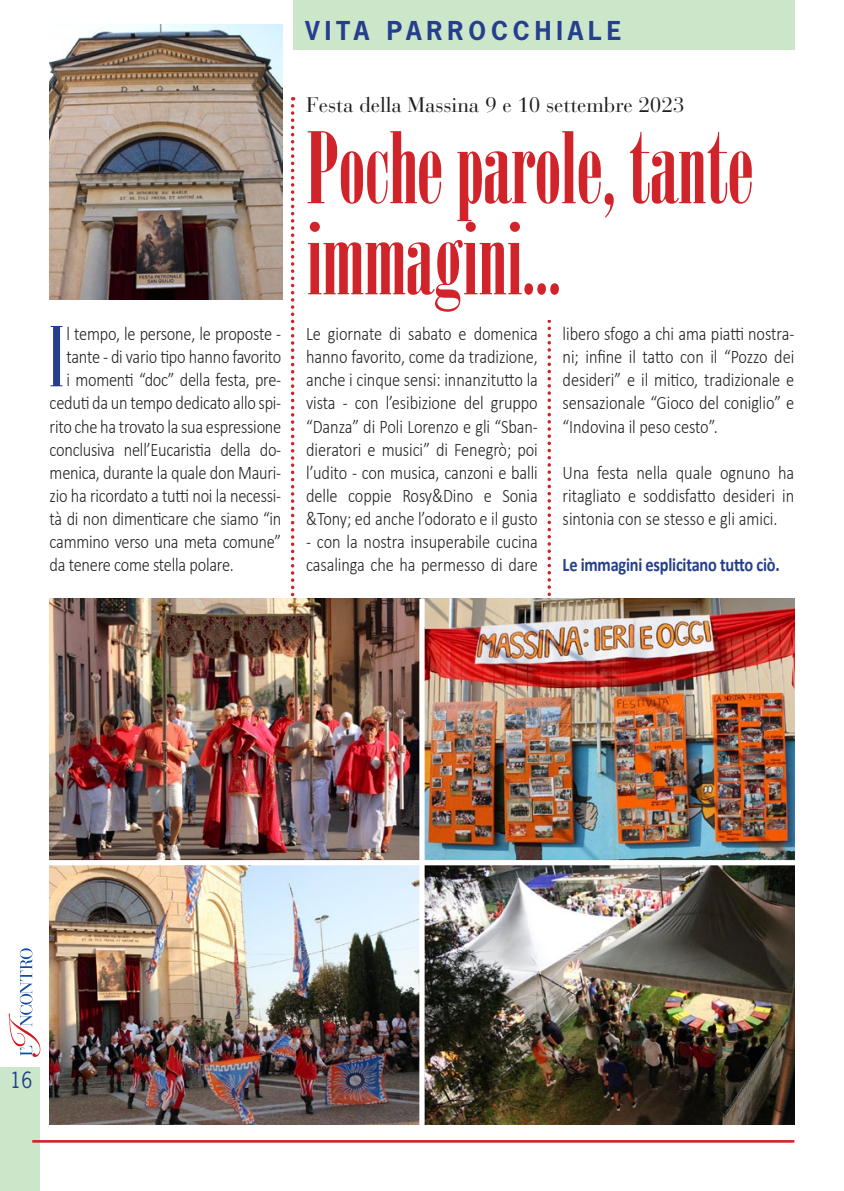
<style>
.page{position:relative;width:844px;height:1191px;background:#fff}
.page>*{position:absolute;margin:0;border:0;box-sizing:border-box;transform-origin:0 0}
.t1{font:98px/91px "Onyx MT Std";letter-spacing:-.005em;color:#d1232a}
.t2{font:82.08px "Onyx MT Std";color:#253f8e;scale:.85 1}
.t3{font:700 24.5px "News Gothic Std";letter-spacing:.2em;color:#253f8e}
.t4{font:21px "Bauer Bodoni Std";letter-spacing:-.005em;color:#231f20}
.t5{font:21px "News Gothic Std";color:#253f8e;scale:.9 1}
.t6{font:300 19.25px/23.1px "Calibri";letter-spacing:-.015em;color:#231f20;text-align:justify;scale:.85 1}
.t7{font:700 19.25px "Calibri";letter-spacing:-.015em;color:#253f8e;scale:.85 1}
</style>
<div class="page">
<svg style="left:9px;top:948px;width:31px;height:109px"></svg>
<div style="left:0;top:1067px;width:40px;height:124px;background:#cce6ca"></div>
<hr style="left:32px;top:1140px;width:762px;height:2px;background:#d1232a">
<svg style="left:547px;top:320px;width:4px;height:279px"></svg>
<svg style="left:291px;top:106px;width:3px;height:493px"></svg>
<div style="left:293px;top:0;width:501px;height:50px;background:#cce6ca"></div>
<img style="left:50px;top:599px;width:744px;height:525px">
<img style="left:49px;top:25px;width:233px;height:274px">
<div style="left:47px;top:860px;width:772px;height:5px;background:#fff"></div>
<div style="left:419px;top:599px;width:5px;height:535px;background:#fff"></div>
<h2 class="t2" style="left:50px;top:310px;width:17px">I</h2>
<p class="t6" style="left:66px;top:321px;width:254px">l tempo, le persone, le proposte -</p>
<p class="t6" style="left:66px;top:344px;width:254px">tante - di vario tipo hanno favorito</p>
<p class="t6" style="left:66px;top:367px;width:254px">i momenti “doc” della festa, pre-</p>
<p class="t6" style="left:50px;top:390px;width:274px">ceduti da un tempo dedicato allo spi-</p>
<p class="t6" style="left:50px;top:414px;width:274px">rito che ha trovato la sua espressione</p>
<p class="t6" style="left:50px;top:437px;width:274px">conclusiva nell’Eucaristia della do-</p>
<p class="t6" style="left:50px;top:460px;width:274px">menica, durante la quale don Mauri-</p>
<p class="t6" style="left:50px;top:483px;width:274px">zio ha ricordato a tutti noi la necessi-</p>
<p class="t6" style="left:50px;top:506px;width:274px">tà di non dimenticare che siamo “in</p>
<p class="t6" style="left:50px;top:529px;width:274px">cammino verso una meta comune”</p>
<p class="t6" style="left:50px;top:552px;width:218px">da tenere come stella polare.</p>
<p class="t3" style="left:305px;top:14px;width:317px">VITA PARROCCHIALE</p>
<p class="t4" style="left:306px;top:92px;width:380px">Festa della Massina 9 e 10 settembre 2023</p>
<h1 class="t1" style="left:306px;top:126px;width:448px">Poche parole, tante immagini...</h1>
<p class="t6" style="left:306px;top:321px;width:274px">Le giornate di sabato e domenica hanno favorito, come da tradizione, anche i cinque sensi: innanzitutto la vista - con l’esibizione del gruppo “Danza” di Poli Lorenzo e gli “Sban&shy;dieratori e musici” di Fenegrò; poi l’udito - con musica, canzoni e balli delle coppie Rosy&amp;Dino e Sonia &amp;Tony; ed anche l’odorato e il gusto</p>
<p class="t6" style="left:306px;top:529px;width:274px">- con la nostra insuperabile cucina casalinga che ha permesso di dare</p>
<p class="t6" style="left:562px;top:321px;width:274px">libero sfogo a chi ama piatti nostra&shy;ni; infine il tatto con il “Pozzo dei desideri” e il mitico, tradizionale e sensazionale “Gioco del coniglio” e “Indovina il peso cesto”.</p>
<p class="t6" style="left:562px;top:460px;width:274px">Una festa nella quale ognuno ha ritagliato e soddisfatto desideri in sintonia con se stesso e gli amici.</p>
<p class="t7" style="left:562px;top:552px;width:257px">Le immagini esplicitano tutto ciò.</p>
<p class="t5" style="left:10px;top:1067px;width:26px">16</p>
</div>
